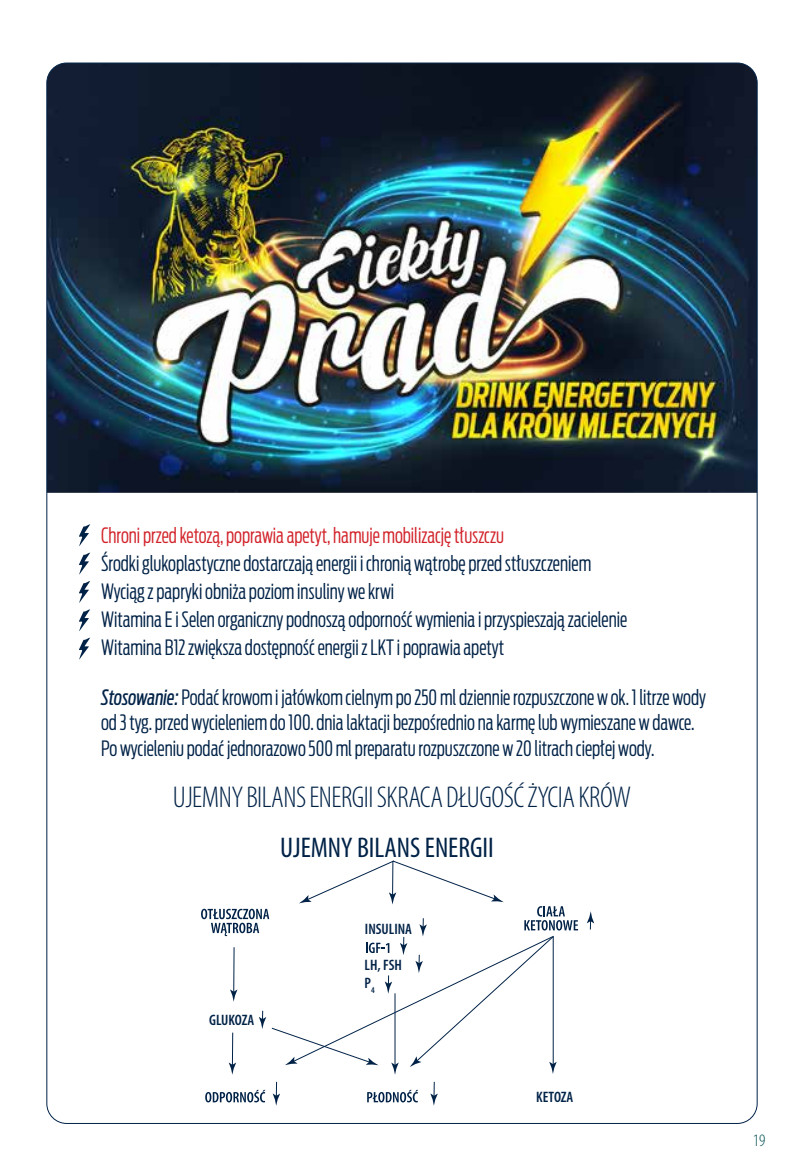
<style>
.page{position:relative;width:804px;height:1166px;background:#fff}
.page>*{position:absolute;margin:0;border:0;box-sizing:border-box;transform-origin:0 0}
.t1{font:300 condensed 30.28px "Myriad Pro";letter-spacing:-.015em;color:#002247}
.t2{font:condensed 28.53px "Myriad Pro";color:#002247}
.t3{font:300 21px/28px "Ford Antenna Extra Cond";color:#002247}
.t4{font:300 21px "Ford Antenna Extra Cond";color:#d2232a}
.t5{font:300 condensed 17.5px "Myriad Pro";color:#02514f}
.t6{font:600 condensed 15.22px/17.8px "Myriad Pro";color:#002247}
.s1{font-weight:400;font-style:italic}
</style>
<div class="page">
<img style="left:48px;top:63px;width:709px;height:430px">
<svg style="left:205px;top:1090px;width:60px;height:12px"></svg>
<svg style="left:367px;top:1090px;width:51px;height:12px"></svg>
<svg style="left:273px;top:1082px;width:7px;height:23px"></svg>
<svg style="left:430px;top:1082px;width:8px;height:23px"></svg>
<svg style="left:587px;top:911px;width:7px;height:18px"></svg>
<svg style="left:201px;top:860px;width:377px;height:214px"></svg>
<svg style="left:79px;top:524px;width:11px;height:22px"></svg>
<svg style="left:79px;top:553px;width:11px;height:22px"></svg>
<svg style="left:79px;top:581px;width:11px;height:22px"></svg>
<svg style="left:79px;top:609px;width:11px;height:22px"></svg>
<svg style="left:79px;top:638px;width:11px;height:22px"></svg>
<p class="t4" style="left:101px;top:518px;width:404px">Chroni przed ketozą, poprawia apetyt, hamuje mobilizację tłuszczu</p>
<p class="t3" style="left:101px;top:547px;width:527px">Środki glukoplastyczne dostarczają energii i chronią wątrobę przed stłuszczeniem Wyciąg z papryki obniża poziom insuliny we krwi<br>Witamina E i Selen organiczny podnoszą odporność wymienia i przyspieszają zacielenie Witamina B12 zwiększa dostępność energii z LKT i poprawia apetyt</p>
<p class="t3" style="left:101px;top:682px;width:606px;line-height:25.2px"><span class="s1">Stosowanie:</span> Podać krowom i jałówkom cielnym po 250 ml dziennie rozpuszczone w ok. 1 litrze wody od 3 tyg. przed wycieleniem do 100. dnia laktacji bezpośrednio na karmę lub wymieszane w dawce.<br>Po wycieleniu podać jednorazowo 500 ml preparatu rozpuszczone w 20 litrach ciepłej wody.</p>
<h1 class="t1" style="left:173px;top:779px;width:460px">UJEMNY BILANS ENERGII SKRACA DŁUGOŚĆ ŻYCIA KRÓW</h1>
<h2 class="t2" style="left:280px;top:830px;width:215px">UJEMNY BILANS ENERGII</h2>
<p class="t6" style="left:209px;top:1010px;width:47px">GLUKOZA</p>
<p class="t6" style="left:365px;top:919px;width:49px">INSULINA</p>
<p class="t6" style="left:364px;top:956px;width:39px">LH, FSH<br>P<sub>4</sub></p>
<p class="t6" style="left:536px;top:1088px;width:39px">KETOZA</p>
<p class="t5" style="left:753px;top:1129px;width:14px">19</p>
</div>
